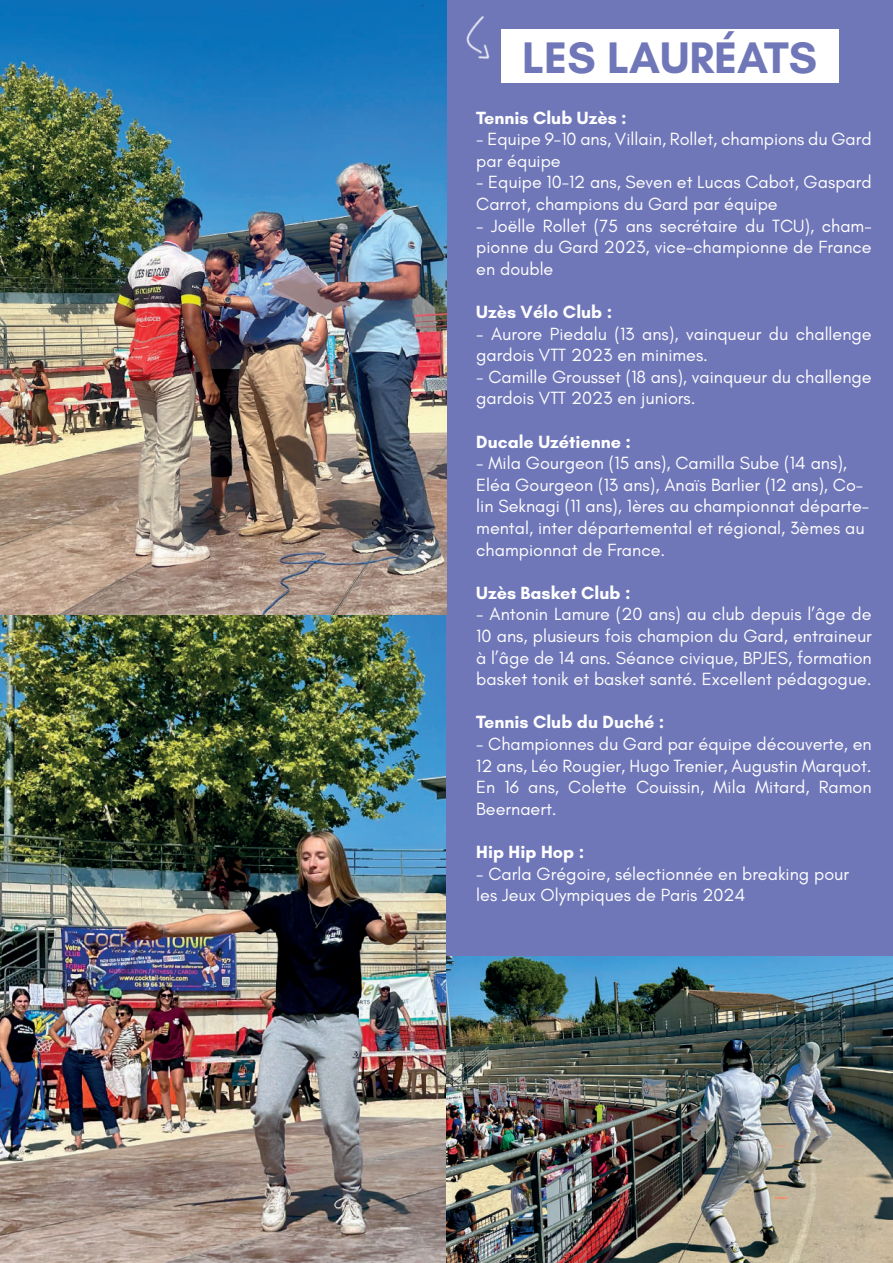
<style>
.page{position:relative;width:893px;height:1263px;background:#fff}
.page>*{position:absolute;margin:0;border:0;box-sizing:border-box;transform-origin:0 0}
.t1{font:700 45px "Glacial Indifference";color:#7077b9}
.t2{font:18px/21.6px "Glacial Indifference";color:#fff}
.t3{font:700 18px "Glacial Indifference";color:#fff}
</style>
<div class="page">
<img style="left:0;top:0;width:446px;height:1263px">
<div style="left:446px;top:0;width:447px;height:1263px;background:#7077b9"></div>
<img style="left:446px;top:957px;width:447px;height:306px">
<div style="left:502px;top:29px;width:337px;height:54px;background:#fff"></div>
<img style="left:466px;top:16px;width:36px;height:49px">
<h1 class="t1" style="left:522px;top:30px;width:296px">LES LAURÉATS</h1>
<p class="t3" style="left:476px;top:106px;width:152px">Tennis Club Uzès :</p>
<p class="t2" style="left:476px;top:129px;width:397px">- Equipe 9-10 ans, Villain, Rollet, champions du Gard par équipe</p>
<p class="t2" style="left:476px;top:172px;width:397px">- Equipe 10-12 ans, Seven et Lucas Cabot, Gaspard<br>Carrot, champions du Gard par équipe</p>
<p class="t2" style="left:476px;top:215px;width:397px;text-align:justify">- Joëlle Rollet (75 ans secrétaire du TCU), cham&shy;pionne du Gard 2023, vice-championne de France en double</p>
<p class="t3" style="left:476px;top:301px;width:138px">Uzès Vélo Club :</p>
<p class="t2" style="left:476px;top:323px;width:397px">- Aurore Piedalu (13 ans), vainqueur du challenge gardois VTT 2023 en minimes.</p>
<p class="t2" style="left:476px;top:366px;width:397px">- Camille Grousset (18 ans), vainqueur du challenge gardois VTT 2023 en juniors.</p>
<p class="t3" style="left:476px;top:430px;width:156px">Ducale Uzétienne :</p>
<p class="t2" style="left:476px;top:453px;width:394px">- Mila Gourgeon (15 ans), Camilla Sube (14 ans), Eléa Gourgeon (13 ans), Anaïs Barlier (12 ans), Co&shy;lin Seknagi (11 ans), 1ères au championnat départe&shy;mental, inter départemental et régional, 3èmes au championnat de France.</p>
<p class="t3" style="left:476px;top:582px;width:156px">Uzès Basket Club :</p>
<p class="t2" style="left:476px;top:604px;width:397px;text-align:justify">- Antonin Lamure (20 ans) au club depuis l’âge de 10 ans, plusieurs fois champion du Gard, entraineur à l’âge de 14 ans. Séance civique, BPJES, formation basket tonik et basket santé. Excellent pédagogue.</p>
<p class="t3" style="left:476px;top:711px;width:190px">Tennis Club du Duché :</p>
<p class="t2" style="left:476px;top:733px;width:397px;text-align:justify">- Championnes du Gard par équipe découverte, en 12 ans, Léo Rougier, Hugo Trenier, Augustin Marquot.<br>En 16 ans, Colette Couissin, Mila Mitard, Ramon Beernaert.</p>
<p class="t3" style="left:476px;top:841px;width:109px">Hip Hip Hop :</p>
<p class="t2" style="left:476px;top:863px;width:374px">- Carla Grégoire, sélectionnée en breaking pour les Jeux Olympiques de Paris 2024</p>
</div>
